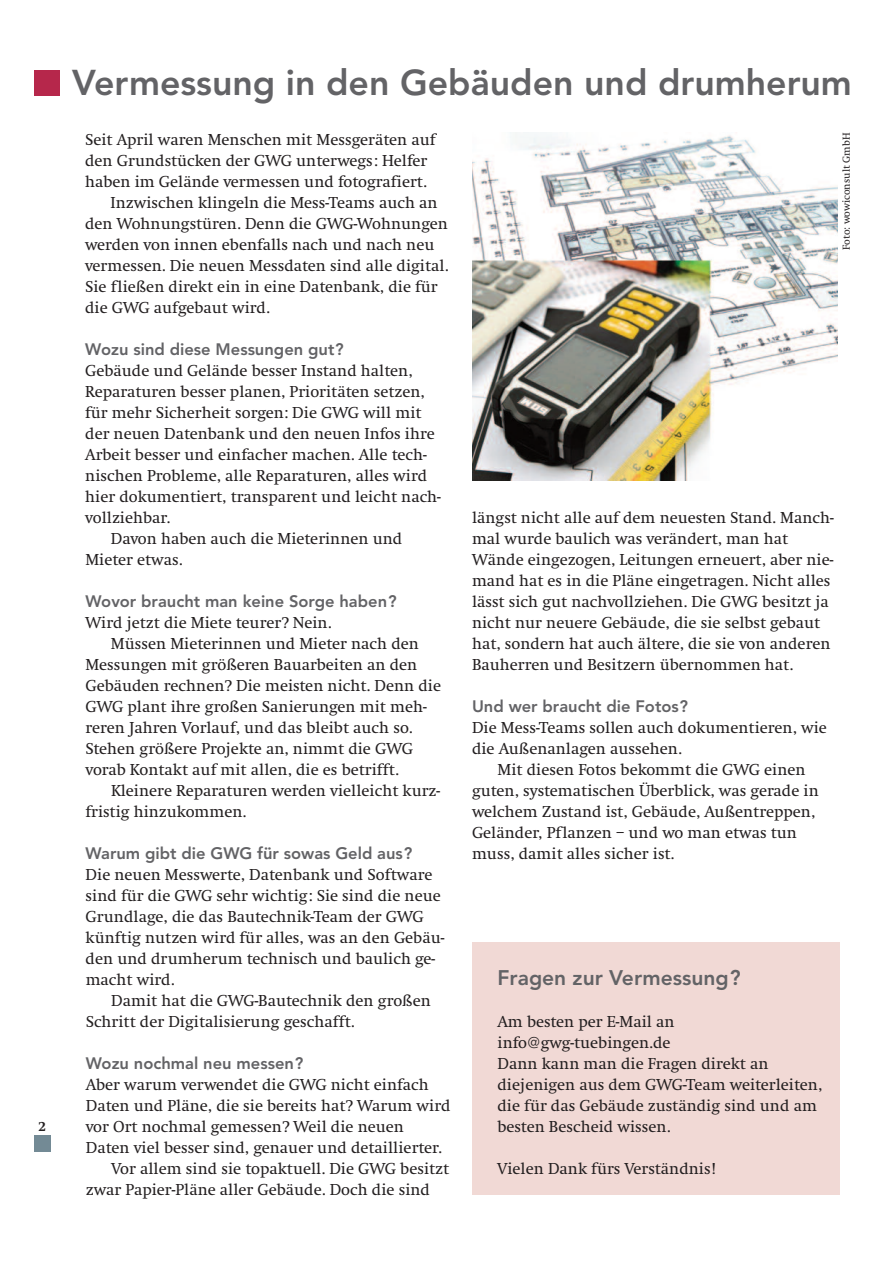
<style>
.page{position:relative;width:893px;height:1263px;background:#fff}
.page>*{position:absolute;margin:0;border:0;box-sizing:border-box;transform-origin:0 0}
.t1{font:800 35.7px "Avenir";color:#636366}
.t2{font:800 21px "Avenir";color:#636366}
.t3{font:16.5px/21px "Swift EF";color:#231f20}
.t4{font:800 16.5px "Avenir";color:#636366}
.t5{font:700 14.1px "Swift";color:#231f20}
.t6{font:10.5px "Swift EF";color:#231f20}
</style>
<div class="page">
<div style="left:472px;top:942px;width:368px;height:253px;background:#f1d9d5"></div>
<div style="left:34px;top:70px;width:25px;height:26px;background:#b6274b"></div>
<div style="left:34px;top:1135px;width:17px;height:17px;background:#738a95"></div>
<img style="left:472px;top:134px;width:366px;height:346px">
<p class="t5" style="left:39px;top:1118px;width:9px">2</p>
<h1 class="t1" style="left:72px;top:68px;width:781px">Vermessung in den Gebäuden und drumherum</h1>
<p class="t3" style="left:85px;top:129px;width:352px">Seit April waren Menschen mit Messgeräten auf</p>
<p class="t3" style="left:85px;top:150px;width:344px">den Grundstücken der GWG unterwegs: Helfer</p>
<p class="t3" style="left:85px;top:171px;width:343px">haben im Gelände vermessen und fotografiert.</p>
<p class="t3" style="left:111px;top:192px;width:329px">Inzwischen klingeln die Mess-Teams auch an</p>
<p class="t3" style="left:85px;top:213px;width:364px">den Wohnungstüren. Denn die GWG-Wohnungen</p>
<p class="t3" style="left:85px;top:234px;width:351px">werden von innen ebenfalls nach und nach neu</p>
<p class="t3" style="left:85px;top:255px;width:365px">vermessen. Die neuen Messdaten sind alle digital.</p>
<p class="t3" style="left:85px;top:276px;width:354px">Sie fließen direkt ein in eine Datenbank, die für</p>
<p class="t3" style="left:85px;top:297px;width:186px">die GWG aufgebaut wird.</p>
<p class="t4" style="left:85px;top:342px;width:260px">Wozu sind diese Messungen gut?</p>
<p class="t3" style="left:85px;top:360px;width:329px">Gebäude und Gelände besser Instand halten,</p>
<p class="t3" style="left:85px;top:381px;width:341px">Reparaturen besser planen, Prioritäten setzen,</p>
<p class="t3" style="left:85px;top:402px;width:338px">für mehr Sicherheit sorgen: Die GWG will mit</p>
<p class="t3" style="left:85px;top:423px;width:351px">der neuen Datenbank und den neuen Infos ihre</p>
<p class="t3" style="left:85px;top:444px;width:343px">Arbeit besser und einfacher machen. Alle tech-</p>
<p class="t3" style="left:85px;top:465px;width:343px">nischen Probleme, alle Reparaturen, alles wird</p>
<p class="t3" style="left:85px;top:486px;width:357px">hier dokumentiert, transparent und leicht nach-</p>
<p class="t3" style="left:85px;top:507px;width:87px">vollziehbar.</p>
<p class="t3" style="left:111px;top:528px;width:293px">Davon haben auch die Mieterinnen und</p>
<p class="t3" style="left:85px;top:549px;width:99px">Mieter etwas.</p>
<p class="t4" style="left:85px;top:594px;width:313px">Wovor braucht man keine Sorge haben?</p>
<p class="t3" style="left:85px;top:612px;width:248px">Wird jetzt die Miete teurer? Nein.</p>
<p class="t3" style="left:111px;top:633px;width:310px">Müssen Mieterinnen und Mieter nach den</p>
<p class="t3" style="left:85px;top:654px;width:333px">Messungen mit größeren Bauarbeiten an den</p>
<p class="t3" style="left:85px;top:675px;width:357px">Gebäuden rechnen? Die meisten nicht. Denn die</p>
<p class="t3" style="left:85px;top:696px;width:343px">GWG plant ihre großen Sanierungen mit meh-</p>
<p class="t3" style="left:85px;top:717px;width:329px">reren Jahren Vorlauf, und das bleibt auch so.</p>
<p class="t3" style="left:85px;top:738px;width:329px">Stehen größere Projekte an, nimmt die GWG</p>
<p class="t3" style="left:86px;top:759px;width:315px">vorab Kontakt auf mit allen, die es betrifft.</p>
<p class="t3" style="left:111px;top:780px;width:330px">Kleinere Reparaturen werden vielleicht kurz-</p>
<p class="t3" style="left:86px;top:801px;width:162px">fristig hinzukommen.</p>
<p class="t4" style="left:86px;top:846px;width:328px">Warum gibt die GWG für sowas Geld aus?</p>
<p class="t3" style="left:86px;top:864px;width:360px">Die neuen Messwerte, Datenbank und Software sind für die GWG sehr wichtig: Sie sind die neue Grundlage, die das Bautechnik-Team der GWG künftig nutzen wird für alles, was an den Gebäu&shy;den und drumherum technisch und baulich ge&shy;macht wird.</p>
<p class="t3" style="left:86px;top:990px;width:347px;text-indent:25px">Damit hat die GWG-Bautechnik den großen<br>Schritt der Digitalisierung geschafft.</p>
<p class="t4" style="left:86px;top:1056px;width:219px">Wozu nochmal neu messen?</p>
<p class="t3" style="left:86px;top:1074px;width:344px">Aber warum verwendet die GWG nicht einfach</p>
<p class="t3" style="left:86px;top:1095px;width:366px">Daten und Pläne, die sie bereits hat? Warum wird</p>
<p class="t3" style="left:86px;top:1116px;width:320px">vor Ort nochmal gemessen? Weil die neuen</p>
<p class="t3" style="left:86px;top:1137px;width:358px">Daten viel besser sind, genauer und detaillierter.</p>
<p class="t3" style="left:111px;top:1158px;width:340px">Vor allem sind sie topaktuell. Die GWG besitzt</p>
<p class="t3" style="left:86px;top:1179px;width:346px">zwar Papier-Pläne aller Gebäude. Doch die sind</p>
<p class="t6" style="left:840px;top:250px;width:119px;rotate:-90deg">Foto: wowiconsult GmbH</p>
<p class="t3" style="left:472px;top:506px;width:363px">längst nicht alle auf dem neuesten Stand. Manch&shy;mal wurde baulich was verändert, man hat Wände eingezogen, Leitungen erneuert, aber nie&shy;mand hat es in die Pläne eingetragen. Nicht alles lässt sich gut nachvollziehen. Die GWG besitzt ja nicht nur neuere Gebäude, die sie selbst gebaut hat, sondern hat auch ältere, die sie von anderen Bauherren und Besitzern übernommen hat.</p>
<p class="t4" style="left:472px;top:699px;width:218px">Und wer braucht die Fotos?</p>
<p class="t3" style="left:472px;top:716px;width:356px">Die Mess-Teams sollen auch dokumentieren, wie die Außenanlagen aussehen.</p>
<p class="t3" style="left:472px;top:758px;width:348px;text-indent:26px">Mit diesen Fotos bekommt die GWG einen guten, systematischen Überblick, was gerade in welchem Zustand ist, Gebäude, Außentreppen, Geländer, Pflanzen – und wo man etwas tun muss, damit alles sicher ist.</p>
<p class="t2" style="left:497px;top:969px;width:245px">Fragen zur Vermessung?</p>
<p class="t3" style="left:497px;top:1010px;width:326px">Am besten per E-Mail an info@gwg-tuebingen.de<br>Dann kann man die Fragen direkt an diejenigen aus dem GWG-Team weiterleiten, die für das Gebäude zuständig sind und am besten Bescheid wissen.</p>
<p class="t3" style="left:497px;top:1157px;width:220px">Vielen Dank fürs Verständnis!</p>
</div>
